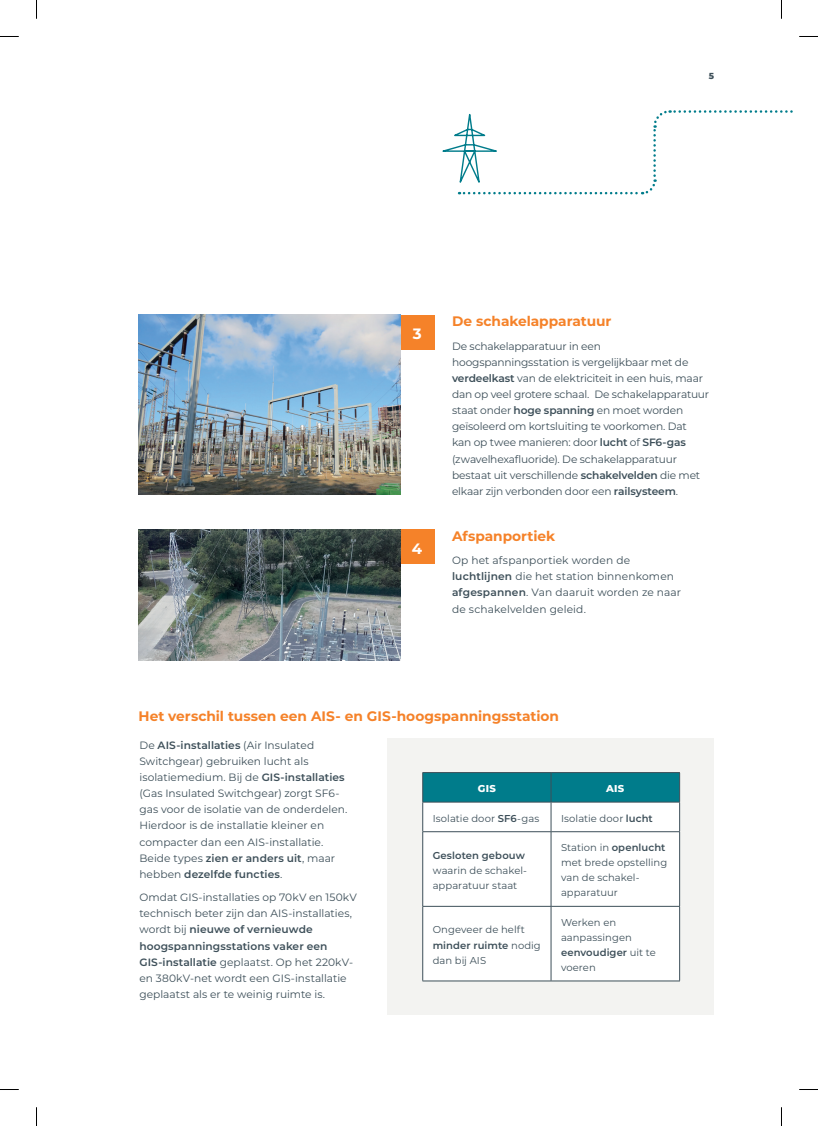
<style>
.page{position:relative;width:818px;height:1126px;background:#fff}
.page>*{position:absolute;margin:0;border:0;box-sizing:border-box;transform-origin:0 0}
.t1{font:700 15px "Montserrat";color:#fff}
.t2{font:700 13.75px "Montserrat";color:#f58229}
.t3{font:10.62px/16.1px "Montserrat";letter-spacing:-.005em;color:#3d4f59}
.t4{font:10px/15px "Montserrat";letter-spacing:.005em;color:#3d4f59}
.t5{font:600 10px "Montserrat";letter-spacing:.01em;color:#3d4f59}
.t6{font:800 10px "Montserrat";letter-spacing:.025em;color:#fff}
.t7{font:800 8.75px "Montserrat";color:#3d4f59}
.s1{font-weight:600}
</style>
<div class="page">
<div style="left:400px;top:315px;width:34px;height:34px;background:#f58229"></div>
<div style="left:399px;top:529px;width:35px;height:35px;background:#f58229"></div>
<img style="left:138px;top:315px;width:262px;height:179px">
<img style="left:138px;top:529px;width:262px;height:131px">
<svg style="left:442px;top:110px;width:349px;height:85px"></svg>
<div style="left:387px;top:738px;width:326px;height:276px;background:#f3f3f1"></div>
<div style="left:423px;top:832px;width:256px;height:148px;background:#fff"></div>
<svg style="left:422px;top:772px;width:258px;height:59px"></svg>
<hr style="left:422px;top:831px;width:128px;height:1px;background:#3d4f59">
<hr style="left:422px;top:831px;width:1px;height:74px;background:#3d4f59">
<hr style="left:550px;top:831px;width:129px;height:1px;background:#3d4f59">
<hr style="left:550px;top:831px;width:1px;height:74px;background:#3d4f59">
<hr style="left:679px;top:831px;width:1px;height:74px;background:#3d4f59">
<hr style="left:422px;top:905px;width:128px;height:1px;background:#3d4f59">
<hr style="left:422px;top:906px;width:1px;height:74px;background:#3d4f59">
<hr style="left:550px;top:905px;width:129px;height:1px;background:#3d4f59">
<hr style="left:550px;top:906px;width:1px;height:74px;background:#3d4f59">
<hr style="left:679px;top:906px;width:1px;height:74px;background:#3d4f59">
<hr style="left:422px;top:980px;width:128px;height:1px;background:#3d4f59">
<hr style="left:550px;top:980px;width:129px;height:1px;background:#3d4f59">
<svg style="left:0;top:36px;width:19px;height:1px"></svg>
<svg style="left:799px;top:36px;width:18px;height:1px"></svg>
<svg style="left:0;top:1089px;width:19px;height:1px"></svg>
<svg style="left:799px;top:1089px;width:18px;height:1px"></svg>
<svg style="left:36px;top:0;width:1px;height:19px"></svg>
<svg style="left:36px;top:1107px;width:1px;height:18px"></svg>
<p class="t7" style="left:708px;top:70px;width:7px">5</p>
<h1 class="t1" style="left:412px;top:323px;width:10px">3</h1>
<h1 class="t1" style="left:411px;top:537px;width:12px">4</h1>
<p class="t2" style="left:452px;top:311px;width:161px">De schakelapparatuur</p>
<p class="t3" style="left:452px;top:337px;width:258px">De schakelapparatuur in een hoogspanningsstation is vergelijkbaar met de <span class="s1">verdeelkast</span> van de elektriciteit in een huis, maar dan op veel grotere schaal. De schakelapparatuur staat onder <span class="s1">hoge spanning</span> en moet worden geïsoleerd om kortsluiting te voorkomen. Dat<br>kan op twee manieren: door <span class="s1">lucht</span> of <span class="s1">SF6-gas </span>(zwavelhexafluoride). De schakelapparatuur bestaat uit verschillende <span class="s1">schakelvelden</span> die met elkaar zijn verbonden door een <span class="s1">railsysteem</span>.</p>
<p class="t2" style="left:452px;top:526px;width:105px">Afspanportiek</p>
<p class="t3" style="left:452px;top:552px;width:230px">Op het afspanportiek worden de <span class="s1">luchtlijnen</span> die het station binnenkomen <span class="s1">afgespannen</span>. Van daaruit worden ze naar de schakelvelden geleid.</p>
<p class="t2" style="left:138px;top:705px;width:422px">Het verschil tussen een AIS- en GIS-hoogspanningsstation</p>
<p class="t3" style="left:139px;top:736px;width:209px">De <span class="s1">AIS-installaties</span> (Air Insulated Switchgear) gebruiken lucht als isolatiemedium. Bij de <span class="s1">GIS-installaties </span>(Gas Insulated Switchgear) zorgt SF6- gas voor de isolatie van de onderdelen.<br>Hierdoor is de installatie kleiner en compacter dan een AIS-installatie.<br>Beide types <span class="s1">zien er anders uit</span>, maar hebben <span class="s1">dezelfde functies</span>.</p>
<p class="t3" style="left:139px;top:888px;width:219px">Omdat GIS-installaties op 70kV en 150kV technisch beter zijn dan AIS-installaties, wordt bij <span class="s1">nieuwe of vernieuwde hoogspanningsstations vaker een GIS-installatie</span> geplaatst. Op het 220kV&shy;en 380kV-net wordt een GIS-installatie geplaatst als er te weinig ruimte is.</p>
<p class="t6" style="left:477px;top:781px;width:19px">GIS</p>
<p class="t6" style="left:606px;top:781px;width:20px">AIS</p>
<p class="t4" style="left:432px;top:810px;width:108px">Isolatie door <span class="s1">SF6</span>-gas</p>
<p class="t4" style="left:560px;top:810px;width:93px">Isolatie door <span class="s1">lucht</span></p>
<p class="t5" style="left:432px;top:848px;width:94px">Gesloten gebouw</p>
<p class="t4" style="left:432px;top:862px;width:95px">waarin de schakel&shy;apparatuur staat</p>
<p class="t4" style="left:560px;top:839px;width:108px">Station in <span class="s1">openlucht </span>met brede opstelling van de schakel&shy;apparatuur</p>
<p class="t4" style="left:432px;top:922px;width:110px">Ongeveer de helft <span class="s1">minder ruimte</span> nodig dan bij AIS</p>
<p class="t4" style="left:560px;top:914px;width:96px">Werken en aanpassingen <span class="s1">eenvoudiger</span> uit te voeren</p>
</div>
